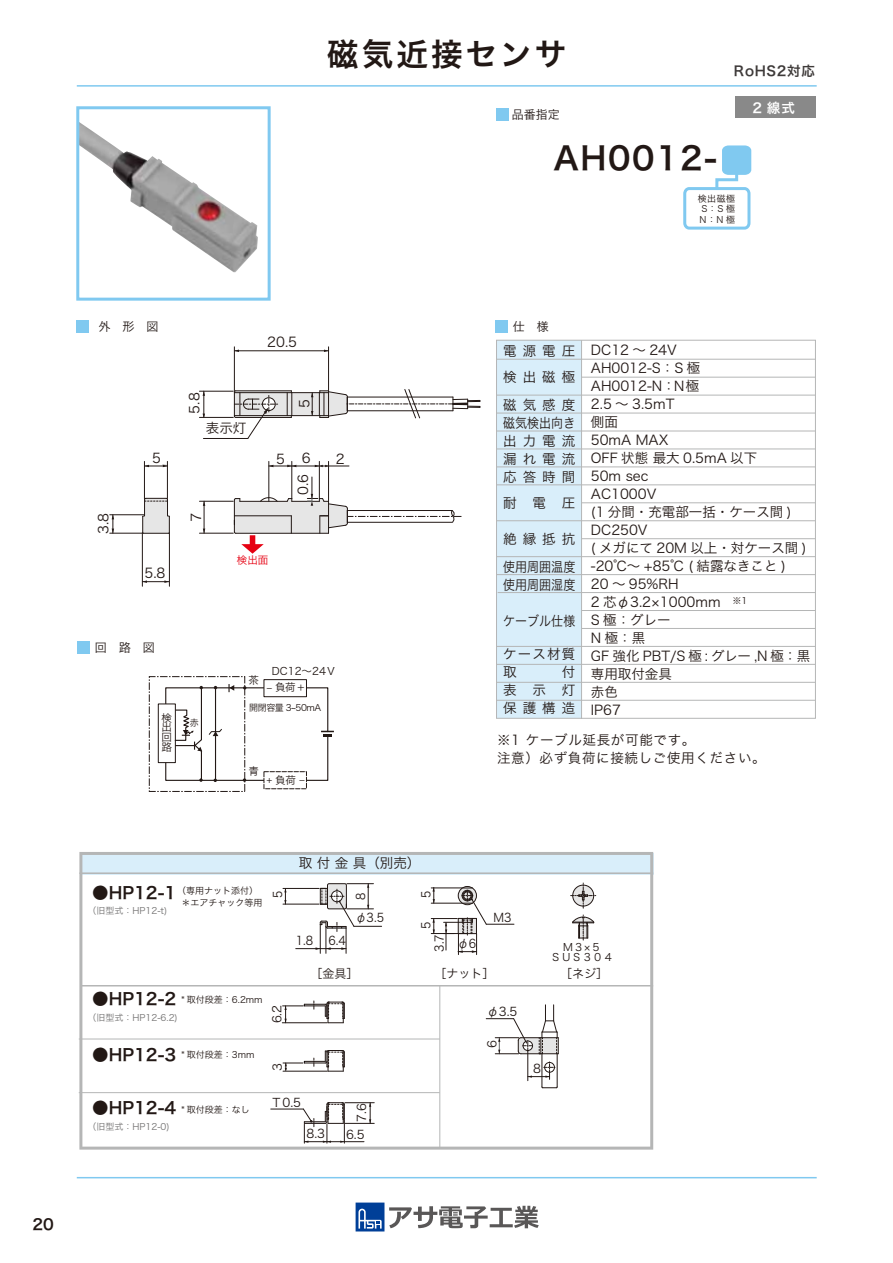
<style>
.page{position:relative;width:893px;height:1263px;background:#fff}
.page>*{position:absolute;margin:0;border:0;box-sizing:border-box;transform-origin:0 0}
.t1{font:31.5px "Hira Kaku Pro W6";letter-spacing:.1em;color:#221815}
.t2{font:16.5px "Hira Kaku Pro W6";color:#221815}
.t3{font:15px "Hira Kaku Pro W6";color:#221815}
.t4{font:13.5px/18px "Hira Kaku Pro W3";color:#221815}
.t5{font:13.5px/18px "Hira Kaku Pro W3";letter-spacing:.05em;color:#221815}
.t6{font:13.5px/18px "Hira Kaku Pro W3";color:#221815;scale:.89 1}
.t7{font:13.5px "Hira Kaku Pro W6";letter-spacing:.05em;color:#3e3a39}
.t8{font:13.5px "Hira Kaku Pro W6";color:#fff}
.t9{font:12px "Hira Kaku Pro W3";color:#221815}
.t10{font:12px "Hira Kaku Pro W3";color:#221815;scale:.94 1}
.t11{font:10.5px/10.1px "Hira Kaku Pro W3";color:#221815;text-align:justify}
.t12{font:10.5px "Hira Kaku Pro W3";color:#e60012}
.t13{font:9px/10.5px "Hira Kaku Pro W3";color:#221815;text-align:center}
.t14{font:9px "Hira Kaku Pro W3";color:#727171}
.t15{font:9px "Hira Kaku Pro W3";letter-spacing:-.05em;color:#221815}
</style>
<div class="page">
<div style="left:77px;top:641px;width:12px;height:13px;background:#80c9f0"></div>
<div style="left:76px;top:320px;width:13px;height:13px;background:#80c9f0"></div>
<div style="left:496px;top:108px;width:12px;height:13px;background:#80c9f0"></div>
<div style="left:495px;top:320px;width:13px;height:13px;background:#80c9f0"></div>
<div style="left:683px;top:187px;width:67px;height:43px;border:3px solid #80c9f0;border-radius:5px"></div>
<div style="left:496px;top:340px;width:86px;height:378px;background:#d9eefa"></div>
<svg style="left:714px;top:145px;width:37px;height:47px"></svg>
<hr style="left:199px;top:391px;width:34px;height:1px;background:#221815">
<hr style="left:199px;top:417px;width:34px;height:1px;background:#221815">
<svg style="left:203px;top:391px;width:2px;height:27px"></svg>
<hr style="left:204px;top:501px;width:1px;height:32px;background:#221815">
<hr style="left:199px;top:501px;width:34px;height:1px;background:#221815">
<hr style="left:199px;top:533px;width:34px;height:1px;background:#221815">
<hr style="left:110px;top:514px;width:34px;height:1px;background:#221815">
<hr style="left:110px;top:533px;width:33px;height:1px;background:#221815">
<svg style="left:112px;top:515px;width:2px;height:18px"></svg>
<hr style="left:234px;top:350px;width:95px;height:1px;background:#221815">
<hr style="left:328px;top:347px;width:1px;height:43px;background:#221815">
<hr style="left:234px;top:347px;width:1px;height:44px;background:#221815">
<hr style="left:269px;top:461px;width:1px;height:36px;background:#221815">
<hr style="left:319px;top:461px;width:1px;height:37px;background:#221815">
<hr style="left:292px;top:461px;width:1px;height:37px;background:#221815">
<hr style="left:328px;top:461px;width:1px;height:40px;background:#221815">
<hr style="left:144px;top:461px;width:1px;height:38px;background:#221815">
<hr style="left:167px;top:461px;width:1px;height:37px;background:#221815">
<svg style="left:145px;top:465px;width:22px;height:2px"></svg>
<hr style="left:142px;top:533px;width:1px;height:53px;background:#221815">
<hr style="left:169px;top:533px;width:1px;height:53px;background:#221815">
<svg style="left:142px;top:580px;width:27px;height:3px"></svg>
<svg style="left:269px;top:465px;width:80px;height:2px"></svg>
<svg style="left:142px;top:498px;width:28px;height:36px"></svg>
<hr style="left:203px;top:438px;width:45px;height:1px;background:#221815">
<svg style="left:149px;top:676px;width:185px;height:116px"></svg>
<img style="left:80px;top:123px;width:178px;height:149px">
<svg style="left:234px;top:389px;width:247px;height:50px"></svg>
<svg style="left:234px;top:477px;width:227px;height:77px"></svg>
<hr style="left:77px;top:85px;width:740px;height:2px;background:#80c9f0">
<hr style="left:77px;top:1177px;width:740px;height:1px;background:#80c9f0">
<div style="left:76px;top:106px;width:195px;height:195px;border:3px solid #80c9f0"></div>
<hr style="left:496px;top:359px;width:319px;height:1px;background:#b5b6b6">
<hr style="left:582px;top:377px;width:233px;height:1px;background:#b5b6b6">
<hr style="left:496px;top:395px;width:319px;height:1px;background:#b5b6b6">
<hr style="left:496px;top:413px;width:319px;height:1px;background:#b5b6b6">
<hr style="left:496px;top:431px;width:319px;height:1px;background:#b5b6b6">
<hr style="left:496px;top:449px;width:319px;height:1px;background:#b5b6b6">
<hr style="left:496px;top:467px;width:319px;height:1px;background:#b5b6b6">
<hr style="left:496px;top:485px;width:319px;height:1px;background:#b5b6b6">
<hr style="left:582px;top:502px;width:233px;height:1px;background:#b5b6b6">
<hr style="left:496px;top:556px;width:319px;height:1px;background:#b5b6b6">
<hr style="left:496px;top:574px;width:319px;height:1px;background:#b5b6b6">
<hr style="left:498px;top:592px;width:317px;height:1px;background:#b5b6b6">
<hr style="left:582px;top:610px;width:233px;height:1px;background:#b5b6b6">
<hr style="left:582px;top:628px;width:233px;height:1px;background:#b5b6b6">
<hr style="left:496px;top:646px;width:319px;height:1px;background:#b5b6b6">
<hr style="left:496px;top:664px;width:319px;height:1px;background:#b5b6b6">
<hr style="left:496px;top:682px;width:319px;height:1px;background:#b5b6b6">
<hr style="left:496px;top:700px;width:319px;height:1px;background:#b5b6b6">
<hr style="left:496px;top:520px;width:319px;height:1px;background:#b5b6b6">
<hr style="left:582px;top:538px;width:233px;height:1px;background:#b5b6b6">
<div style="left:496px;top:340px;width:320px;height:379px;border:1px solid #b5b6b6"></div>
<hr style="left:581px;top:340px;width:1px;height:379px;background:#b5b6b6">
<svg style="left:79px;top:852px;width:574px;height:297px"></svg>
<div style="left:735px;top:96px;width:81px;height:22px;background:#898989"></div>
<svg style="left:356px;top:1202px;width:183px;height:29px"></svg>
<p class="t3" style="left:32px;top:1210px;width:23px">20</p>
<h1 class="t1" style="left:327px;top:25px;width:241px">磁気近接センサ</h1>
<p class="t9" style="left:512px;top:104px;width:49px">品番指定</p>
<p class="t7" style="left:734px;top:59px;width:82px">RoHS2対応</p>
<p class="t8" style="left:752px;top:95px;width:44px">2 線式</p>
<h1 class="t1" style="left:553px;top:129px;width:165px">AH0012-</h1>
<p class="t13" style="left:698px;top:192px;width:39px;text-align:justify">検出磁極S：S 極N：N 極</p>
<p class="t9" style="left:99px;top:316px;width:61px">外　形　図</p>
<p class="t4" style="left:184px;top:414px;width:22px;rotate:-90deg">5.8</p>
<p class="t4" style="left:206px;top:418px;width:42px">表示灯</p>
<p class="t4" style="left:267px;top:332px;width:31px">20.5</p>
<p class="t4" style="left:294px;top:408px;width:10px;rotate:-90deg">5</p>
<p class="t4" style="left:93px;top:534px;width:22px;rotate:-90deg">3.8</p>
<p class="t4" style="left:150px;top:448px;width:15px">５</p>
<p class="t4" style="left:274px;top:449px;width:15px">５</p>
<p class="t4" style="left:186px;top:524px;width:15px;rotate:-90deg">７</p>
<p class="t4" style="left:299px;top:448px;width:15px">６</p>
<p class="t4" style="left:333px;top:448px;width:15px">２</p>
<p class="t4" style="left:293px;top:495px;width:22px;rotate:-90deg">0.6</p>
<p class="t4" style="left:145px;top:563px;width:22px">5.8</p>
<p class="t12" style="left:237px;top:551px;width:33px">検出面</p>
<p class="t9" style="left:95px;top:636px;width:61px">回　路　図</p>
<p class="t11" style="left:162px;top:712px;width:12px">検出回路</p>
<p class="t13" style="left:190px;top:716px;width:10px">赤</p>
<p class="t11" style="left:248px;top:674px;width:12px">茶</p>
<p class="t11" style="left:272px;top:665px;width:66px">DC12～24Ｖ</p>
<p class="t13" style="left:267px;top:682px;width:40px">- 　　＋</p>
<p class="t11" style="left:275px;top:681px;width:22px">負荷</p>
<p class="t15" style="left:249px;top:699px;width:73px">開閉容量 3~50mA</p>
<p class="t11" style="left:248px;top:766px;width:12px">青</p>
<p class="t11" style="left:275px;top:774px;width:22px">負荷</p>
<p class="t13" style="left:266px;top:773px;width:7px">+</p>
<p class="t13" style="left:299px;top:773px;width:7px">-</p>
<p class="t9" style="left:513px;top:316px;width:37px">仕　様</p>
<p class="t4" style="left:503px;top:340px;width:74px">電 源 電 圧</p>
<p class="t4" style="left:503px;top:367px;width:74px">検 出 磁 極</p>
<p class="t4" style="left:503px;top:394px;width:74px;text-align:justify">磁 気 感 度磁気検出向き出 力 電 流漏 れ 電 流応 答 時 間</p>
<p class="t4" style="left:503px;top:493px;width:74px">耐電圧</p>
<p class="t4" style="left:503px;top:529px;width:74px">絶 縁 抵 抗</p>
<p class="t6" style="left:503px;top:556px;width:83px">使用周囲温度使用周囲湿度</p>
<p class="t6" style="left:503px;top:610px;width:83px">ケーブル仕様</p>
<p class="t4" style="left:503px;top:643px;width:74px">ケース材質取</p>
<p class="t4" style="left:503px;top:661px;width:74px;text-align:justify;text-indent:59px">付表示灯保 護 構 造</p>
<p class="t4" style="left:591px;top:340px;width:221px">DC12 ～ 24V<br>AH0012-S：S 極<br>AH0012-N：Ｎ極<br>2.5 ～ 3.5mT<br>側面<br>50mA MAX<br>OFF 状態 最大 0.5mA 以下<br>50m sec<br>AC1000V<br>(1 分間・充電部一括・ケース間 )<br>DC250V<br>( メガにて 20M 以上・対ケース間 ) -20℃～ +85℃ ( 結露なきこと )<br>20 ～ 95%RH<br>2 芯φ3.2×1000mm<br>S 極：グレー<br>N 極：黒<br>GF 強化 PBT/S 極 : グレー ,N 極：黒専用取付金具<br>赤色<br>IP67</p>
<p class="t13" style="left:732px;top:595px;width:16px">※1</p>
<p class="t5" style="left:497px;top:730px;width:270px">※1 ケーブル延長が可能です。<br>注意）必ず負荷に接続しご使用ください。</p>
<p class="t4" style="left:299px;top:853px;width:123px">取 付 金 具（別売）</p>
<p class="t2" style="left:92px;top:877px;width:85px">●HP12-1</p>
<p class="t10" style="left:267px;top:900px;width:13px;rotate:-90deg">５</p>
<p class="t10" style="left:350px;top:902px;width:13px;rotate:-90deg">８</p>
<p class="t10" style="left:296px;top:930px;width:20px">1.8</p>
<p class="t10" style="left:328px;top:930px;width:20px">6.4</p>
<p class="t10" style="left:457px;top:933px;width:21px">φ6</p>
<p class="t13" style="left:177px;top:884px;width:87px;line-height:12px">（専用ナット添付）＊エアチャック等用</p>
<p class="t10" style="left:415px;top:900px;width:13px;rotate:-90deg">５</p>
<p class="t10" style="left:415px;top:929px;width:9px;rotate:-90deg">5</p>
<p class="t14" style="left:88px;top:903px;width:81px">（旧型式：HP12-t)</p>
<p class="t10" style="left:355px;top:906px;width:32px">φ3.5</p>
<p class="t10" style="left:429px;top:952px;width:20px;rotate:-90deg">3.7</p>
<p class="t10" style="left:494px;top:907px;width:21px">M3</p>
<p class="t11" style="left:550px;top:941px;width:64px;line-height:10.5px;text-align:center">Ｍ３×５<br>ＳＵＳ３０４</p>
<p class="t2" style="left:92px;top:983px;width:85px">●HP12-2</p>
<p class="t13" style="left:182px;top:994px;width:83px">* 取付段差：6.2mm</p>
<p class="t14" style="left:88px;top:1010px;width:92px">（旧型式：HP12-6.2)</p>
<p class="t2" style="left:92px;top:1040px;width:85px">●HP12-3</p>
<p class="t13" style="left:182px;top:1049px;width:75px">* 取付段差：3mm</p>
<p class="t2" style="left:92px;top:1093px;width:85px">●HP12-4</p>
<p class="t13" style="left:182px;top:1103px;width:70px">* 取付段差：なし</p>
<p class="t14" style="left:88px;top:1118px;width:84px">（旧型式：HP12-0)</p>
<p class="t9" style="left:266px;top:1023px;width:20px;rotate:-90deg">6.2</p>
<p class="t9" style="left:267px;top:1073px;width:14px;rotate:-90deg">３</p>
<p class="t9" style="left:270px;top:1091px;width:32px">Ｔ0.5</p>
<p class="t9" style="left:310px;top:963px;width:49px">［金具］</p>
<p class="t9" style="left:434px;top:963px;width:61px">［ナット］</p>
<p class="t9" style="left:560px;top:963px;width:49px">［ネジ］</p>
<p class="t9" style="left:487px;top:1001px;width:32px">φ3.5</p>
<p class="t9" style="left:351px;top:1122px;width:20px;rotate:-90deg">7.6</p>
<p class="t9" style="left:481px;top:1050px;width:13px;rotate:-90deg">６</p>
<p class="t9" style="left:533px;top:1057px;width:9px">8</p>
<p class="t9" style="left:306px;top:1123px;width:20px">8.3</p>
<p class="t9" style="left:346px;top:1124px;width:20px">6.5</p>
</div>
